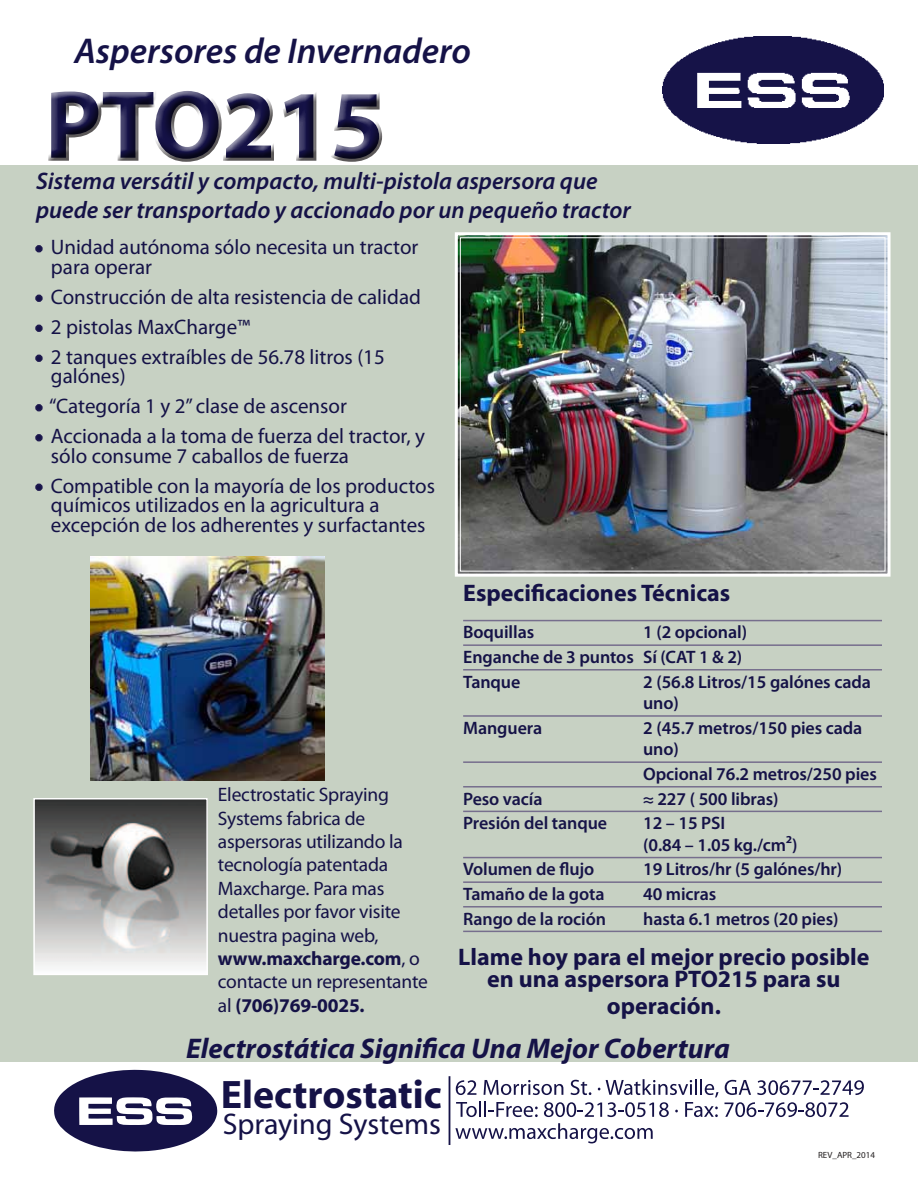
<style>
.page{position:relative;width:918px;height:1188px;background:#fff}
.page>*{position:absolute;margin:0;border:0;box-sizing:border-box;transform-origin:0 0}
.t1{font:700 97.5px "Myriad Pro";color:#151247}
.t2{font:700 39.9px "Myriad";color:#151247}
.t3{font:italic 600 36px "Myriad Pro";color:#151247}
.t4{font:30px "Myriad";color:#151247}
.t5{font:italic 700 28.5px "Myriad Pro";color:#151247}
.t6{font:italic 600 24px/28.8px "Myriad Pro";color:#151247}
.t7{font:700 24px/22.5px "Myriad Pro";color:#151247;text-align:center}
.t8{font:21px/19.5px "Myriad Pro";color:#151247}
.t9{font:19.5px/23.4px "Myriad Pro";letter-spacing:-.01em;color:#151247}
.t10{font:600 18px/21.6px "Myriad Pro";letter-spacing:-.005em;color:#151247}
.t11{font:600 18px "Myriad Pro";letter-spacing:-.005em;color:#171448}
.t12{font:9px "Myriad Pro";color:#231f20}
.s1{color:#171448}
.s2{font-weight:700}
</style>
<div class="page">
<div style="left:0;top:166px;width:918px;height:896px;background:#c7d1c3"></div>
<hr style="left:463px;top:620px;width:419px;height:1px;background:#766e8d">
<hr style="left:463px;top:644px;width:419px;height:2px;background:#766e8d">
<hr style="left:463px;top:669px;width:419px;height:2px;background:#766e8d">
<hr style="left:463px;top:715px;width:419px;height:2px;background:#766e8d">
<hr style="left:463px;top:761px;width:419px;height:2px;background:#766e8d">
<hr style="left:463px;top:786px;width:419px;height:2px;background:#766e8d">
<hr style="left:463px;top:811px;width:419px;height:1px;background:#766e8d">
<hr style="left:463px;top:857px;width:419px;height:1px;background:#766e8d">
<hr style="left:463px;top:881px;width:419px;height:2px;background:#766e8d">
<hr style="left:463px;top:906px;width:419px;height:2px;background:#766e8d">
<hr style="left:463px;top:931px;width:419px;height:1px;background:#766e8d">
<svg style="left:725px;top:1080px;width:26px;height:15px"></svg>
<svg style="left:757px;top:1080px;width:107px;height:15px"></svg>
<svg style="left:456px;top:1079px;width:263px;height:38px"></svg>
<svg style="left:725px;top:1102px;width:124px;height:15px"></svg>
<svg style="left:455px;top:1123px;width:198px;height:20px"></svg>
<svg style="left:54px;top:1070px;width:163px;height:81px"></svg>
<hr style="left:449px;top:1076px;width:1px;height:69px;background:#151247">
<img style="left:36px;top:801px;width:169px;height:171px">
<div style="left:33px;top:798px;width:175px;height:177px;border:2px solid #fff"></div>
<div style="left:37px;top:77px;width:351px;height:91px;background:#fff"></div>
<div style="left:40px;top:84px;width:353px;height:89px;background:#231f20;opacity:.75"></div>
<img style="left:663px;top:37px;width:221px;height:107px">
<div style="left:35px;top:245px;width:8px;height:7px;border:3px solid #201b50;border-radius:50%"></div>
<div style="left:35px;top:295px;width:8px;height:7px;border:3px solid #201b50;border-radius:50%"></div>
<div style="left:35px;top:325px;width:8px;height:7px;border:3px solid #201b50;border-radius:50%"></div>
<div style="left:35px;top:355px;width:8px;height:7px;border:3px solid #201b50;border-radius:50%"></div>
<div style="left:35px;top:404px;width:8px;height:7px;border:3px solid #201b50;border-radius:50%"></div>
<div style="left:35px;top:434px;width:8px;height:7px;border:3px solid #201b50;border-radius:50%"></div>
<div style="left:35px;top:484px;width:8px;height:7px;border:3px solid #201b50;border-radius:50%"></div>
<img style="left:455px;top:232px;width:436px;height:345px">
<div style="left:460px;top:237px;width:426px;height:335px;border:1px solid #fff"></div>
<img style="left:90px;top:556px;width:234px;height:224px">
<h3 class="t3" style="left:74px;top:28px;width:398px">Aspersores de Invernadero</h3>
<h1 class="t1" style="left:45px;top:61px;width:341px">PTO215</h1>
<p class="t6" style="left:36px;top:166px;width:596px">Sistema versátil y compacto, multi-pistola aspersora que puede ser transportado y accionado por un pequeño tractor</p>
<p class="t8" style="left:51px;top:237px;width:369px;text-indent:-15px">• Unidad autónoma sólo necesita un tractor para operar</p>
<p class="t8" style="left:36px;top:287px;width:386px">• Construcción de alta resistencia de calidad</p>
<p class="t8" style="left:36px;top:317px;width:216px">• 2 pistolas MaxCharge™</p>
<p class="t8" style="left:51px;top:347px;width:335px;text-indent:-15px">• 2 tanques extraíbles de 56.78 litros (15 galónes)</p>
<p class="t8" style="left:36px;top:396px;width:312px">• “Categoría 1 y 2” clase de ascensor</p>
<p class="t8" style="left:51px;top:426px;width:376px;text-indent:-15px">• Accionada a la toma de fuerza del tractor, y sólo consume 7 caballos de fuerza</p>
<p class="t8" style="left:51px;top:476px;width:386px;text-indent:-15px">• Compatible con la mayoría de los productos químicos utilizados en la agricultura a excepción de los adherentes y surfactantes</p>
<p class="t7" style="left:463px;top:581px;width:269px">Especificaciones Técnicas</p>
<p class="t10" style="left:463px;top:620px;width:286px;line-height:24.6px;text-indent:180px">1 (2 opcional)<br>Enganche de 3 puntos S<span class="s1">í</span> (CAT 1 &amp; 2)<br>Tanque</p>
<p class="t10" style="left:463px;top:621px;width:73px">Boquillas</p>
<p class="t10" style="left:643px;top:670px;width:229px">2 (56.8 Litros/15 galónes cada uno)</p>
<p class="t10" style="left:463px;top:717px;width:81px">Manguera</p>
<p class="t10" style="left:643px;top:717px;width:221px">2 (45.7 metros/150 pies cada uno)</p>
<p class="t10" style="left:643px;top:763px;width:235px">Opcional 76.2 metros/250 pies</p>
<p class="t11" style="left:463px;top:787px;width:81px">Peso vacía</p>
<p class="t10" style="left:643px;top:787px;width:137px">≈ 227 ( 500 libras)</p>
<p class="t11" style="left:463px;top:812px;width:145px">Presión del tanque</p>
<p class="t10" style="left:643px;top:812px;width:156px">12 – 15 PSI<br>(0.84 – 1.05 kg./cm2)</p>
<p class="t11" style="left:463px;top:858px;width:133px">Volumen de flujo</p>
<p class="t10" style="left:643px;top:858px;width:201px">19 Litros/hr (5 galónes/hr)</p>
<p class="t11" style="left:463px;top:883px;width:143px">Tamaño de la gota</p>
<p class="t10" style="left:643px;top:883px;width:75px">40 micras</p>
<p class="t11" style="left:463px;top:907px;width:145px">Rango de la roción</p>
<p class="t10" style="left:643px;top:907px;width:197px">hasta 6.1 metros (20 pies)</p>
<p class="t9" style="left:218px;top:783px;width:212px">Electrostatic Spraying<br>Systems fabrica de aspersoras utilizando la tecnología patentada<br>Maxcharge. Para mas detalles por favor visite nuestra pagina web, <span class="s2">www.maxcharge.com</span>, o contacte un representante al <span class="s2">(706)769-0025.</span></p>
<p class="t7" style="left:458px;top:945px;width:413px">Llame hoy para el mejor precio posible en una aspersora PTO215 para su</p>
<p class="t7" style="left:607px;top:994px;width:116px">operación.</p>
<h3 class="t5" style="left:186px;top:1030px;width:545px">Electrostática Significa Una Mejor Cobertura</h3>
<h2 class="t2" style="left:221px;top:1074px;width:223px">Electrostatic</h2>
<h3 class="t4" style="left:223px;top:1109px;width:220px">Spraying Systems</h3>
<p class="t12" style="left:818px;top:1149px;width:58px">REV_APR_2014</p>
</div>
